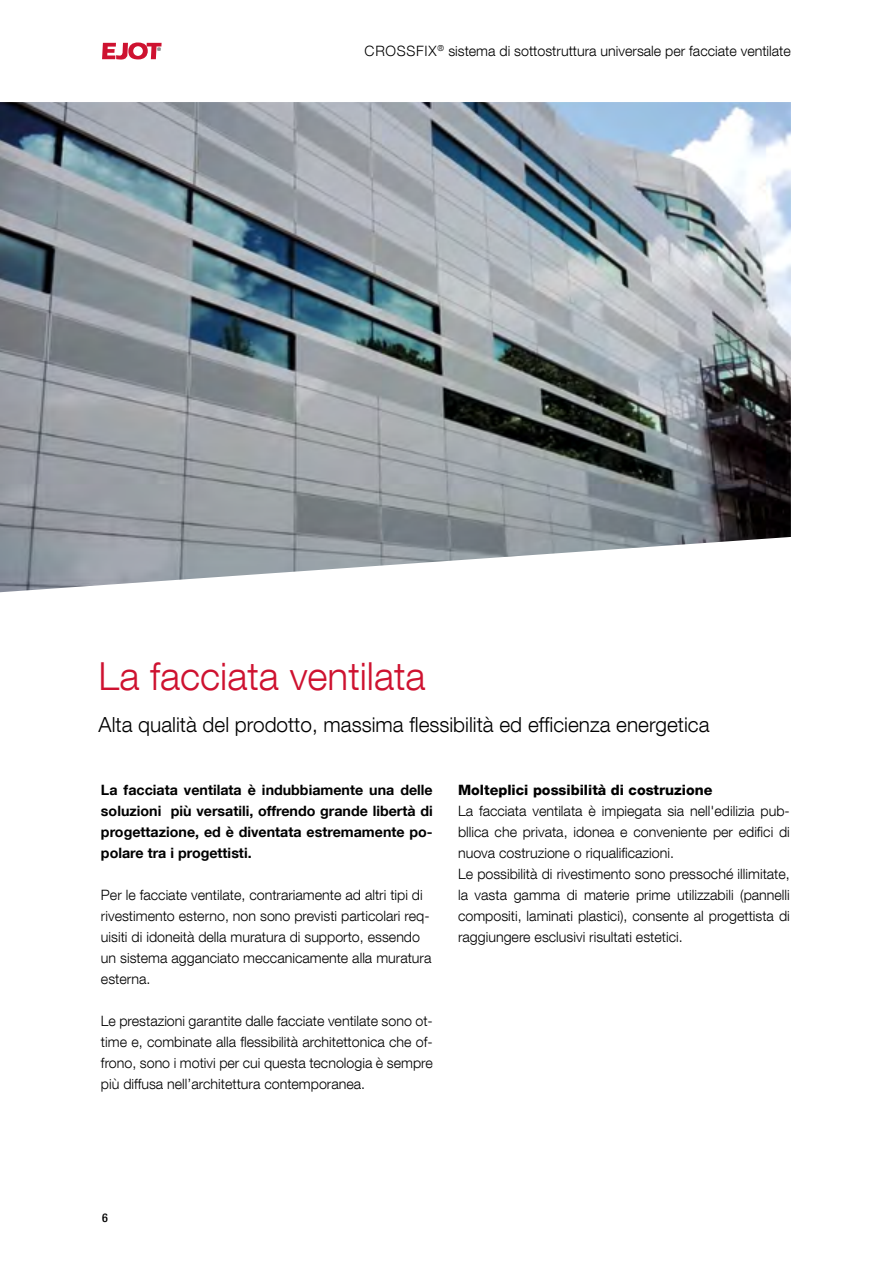
<style>
.page{position:relative;width:893px;height:1263px;background:#fff}
.page>*{position:absolute;margin:0;border:0;box-sizing:border-box;transform-origin:0 0}
.t1{font:300 38.55px "Helvetica Neue LT Com";color:#ce1230}
.t2{font:300 20.85px "Helvetica Neue LT Com";color:#000}
.t3{font:300 14.25px/21px "Helvetica Neue LT Com";color:#000}
.t4{font:700 14.25px/21px "Helvetica Neue LT Com";color:#000;text-align:justify}
.t5{font:800 14.25px "Helvetica Neue LT Com";color:#000}
.t6{font:500 condensed 12px "Helvetica Neue LT Com";color:#000}
</style>
<div class="page">
<svg style="left:102px;top:42px;width:60px;height:18px"></svg>
<img style="left:0;top:102px;width:791px;height:490px">
<p class="t3" style="left:365px;top:40px;width:428px">CROSSFIX<sup>®</sup> sistema di sottostruttura universale per facciate ventilate</p>
<h1 class="t1" style="left:99px;top:653px;width:328px">La facciata ventilata</h1>
<h2 class="t2" style="left:99px;top:712px;width:612px">Alta qualità del prodotto, massima flessibilità ed efficienza energetica</h2>
<p class="t4" style="left:101px;top:779px;width:333px">La facciata ventilata è indubbiamente una delle soluzioni più versatili, offrendo grande libertà di progettazione, ed è diventata estremamente po&shy;polare tra i progettisti.</p>
<p class="t3" style="left:101px;top:884px;width:332px">Per le facciate ventilate, contrariamente ad altri tipi di rivestimento esterno, non sono previsti particolari req&shy;uisiti di idoneità della muratura di supporto, essendo un sistema agganciato meccanicamente alla muratura esterna.</p>
<p class="t3" style="left:101px;top:1010px;width:333px;text-align:justify">Le prestazioni garantite dalle facciate ventilate sono ot&shy;time e, combinate alla flessibilità architettonica che of&shy;frono, sono i motivi per cui questa tecnologia è sempre più diffusa nell’architettura contemporanea.</p>
<p class="t5" style="left:458px;top:782px;width:256px">Molteplici possibilità di costruzione</p>
<p class="t3" style="left:458px;top:800px;width:333px">La facciata ventilata è impiegata sia nell'edilizia pub&shy;bllica che privata, idonea e conveniente per edifici di nuova costruzione o riqualificazioni.<br>Le possibilità di rivestimento sono pressoché illimitate, la vasta gamma di materie prime utilizzabili (pannelli compositi, laminati plastici), consente al progettista di raggiungere esclusivi risultati estetici.</p>
<p class="t6" style="left:102px;top:1211px;width:7px">6</p>
</div>
